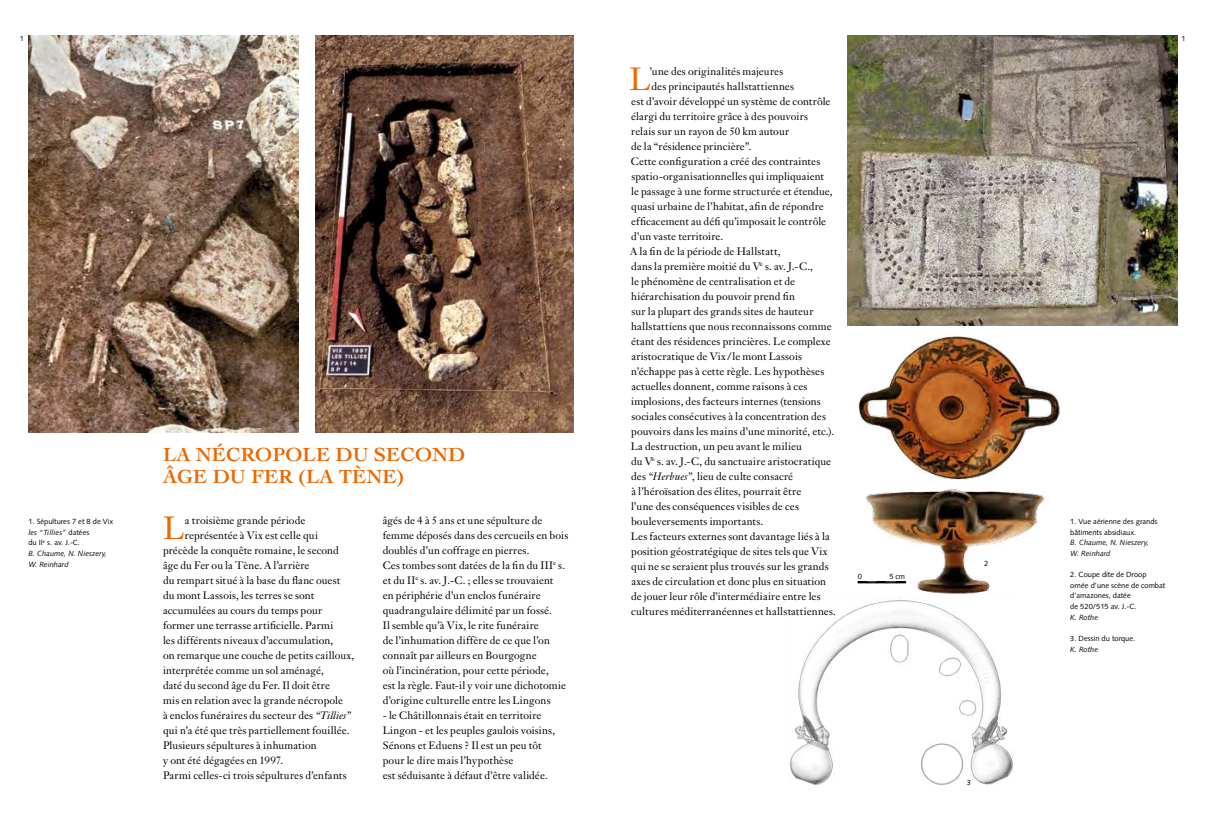
<style>
.page{position:relative;width:1205px;height:815px;background:#fff}
.page>*{position:absolute;margin:0;border:0;box-sizing:border-box;transform-origin:0 0}
.t1{font:31.62px "Janson Text";color:#ee6700}
.t2{font:700 20px/21.2px "Cochin";letter-spacing:.005em;color:#ee6700}
.t3{font:10.62px/15px "Janson Text";letter-spacing:.01em;color:#000}
.t4{font:7.5px/10.6px "Syntax";color:#000}
.t5{font:italic 7.5px/10.6px "Syntax";color:#000}
.s1{font-style:normal}
.s2{font-style:italic}
</style>
<div class="page">
<img style="left:857px;top:489px;width:188px;height:105px">
<img style="left:858px;top:336px;width:202px;height:144px">
<img style="left:848px;top:35px;width:329px;height:290px">
<img style="left:315px;top:35px;width:259px;height:397px">
<img style="left:28px;top:35px;width:270px;height:397px">
<img style="left:790px;top:597px;width:223px;height:189px">
<svg style="left:858px;top:582px;width:48px;height:1px"></svg>
<p class="t4" style="left:20px;top:33px;width:6px">1</p>
<p class="t4" style="left:1181px;top:33px;width:6px">1</p>
<p class="t5" style="left:28px;top:516px;width:86px"><span class="s1">1. Sépultures 7 et 8 de Vix </span>les “Tillies” <span class="s1">datées<br>du II</span><sup>e</sup> <span class="s1">s. av. J.-C.<br></span>B. Chaume, N. Nieszery,<br>W. Reinhard</p>
<h2 class="t2" style="left:163px;top:444px;width:304px">LA NÉCROPOLE DU SECOND<br>ÂGE DU FER (LA TÈNE)</h2>
<h1 class="t1" style="left:163px;top:508px;width:23px">L</h1>
<p class="t3" style="left:185px;top:513px;width:122px">a troisième grande période</p>
<p class="t3" style="left:185px;top:528px;width:135px">représentée à Vix est celle qui</p>
<p class="t3" style="left:163px;top:543px;width:177px">précède la conquête romaine, le second</p>
<p class="t3" style="left:163px;top:558px;width:148px">âge du Fer ou la Tène. A l’arrière</p>
<p class="t3" style="left:163px;top:573px;width:179px">du rempart situé à la base du flanc ouest</p>
<p class="t3" style="left:163px;top:588px;width:153px">du mont Lassois, les terres se sont</p>
<p class="t3" style="left:163px;top:603px;width:161px">accumulées au cours du temps pour</p>
<p class="t3" style="left:163px;top:618px;width:172px">former une terrasse artificielle. Parmi</p>
<p class="t3" style="left:163px;top:633px;width:172px">les différents niveaux d’accumulation,</p>
<p class="t3" style="left:163px;top:648px;width:193px">on remarque une couche de petits cailloux,</p>
<p class="t3" style="left:163px;top:663px;width:162px">interprétée comme un sol aménagé,</p>
<p class="t3" style="left:163px;top:678px;width:168px">daté du second âge du Fer. Il doit être</p>
<p class="t3" style="left:163px;top:693px;width:182px">mis en relation avec la grande nécropole</p>
<p class="t3" style="left:163px;top:708px;width:189px">à enclos funéraires du secteur des <span class="s2">“Tillies”</span></p>
<p class="t3" style="left:163px;top:723px;width:188px">qui n’a été que très partiellement fouillée.</p>
<p class="t3" style="left:163px;top:738px;width:155px">Plusieurs sépultures à inhumation</p>
<p class="t3" style="left:163px;top:753px;width:122px">y ont été dégagées en 1997.</p>
<p class="t3" style="left:163px;top:768px;width:185px">Parmi celles-ci trois sépultures d’enfants</p>
<p class="t3" style="left:383px;top:513px;width:187px">âgés de 4 à 5 ans et une sépulture de femme déposés dans des cercueils en bois doublés d’un coffrage en pierres.<br>Ces tombes sont datées de la fin du III<sup>e</sup> s. et du II<sup>e</sup> s. av. J.-C. ; elles se trouvaient<br>en périphérie d’un enclos funéraire quadrangulaire délimité par un fossé.<br>Il semble qu’à Vix, le rite funéraire<br>de l’inhumation diffère de ce que l’on connaît par ailleurs en Bourgogne<br>où l’incinération, pour cette période,<br>est la règle. Faut-il y voir une dichotomie d’origine culturelle entre les Lingons</p>
<p class="t3" style="left:383px;top:708px;width:174px">- le Châtillonnais était en territoire Lingon - et les peuples gaulois voisins, Sénons et Eduens ? Il est un peu tôt pour le dire mais l’hypothèse<br>est séduisante à défaut d’être validée.</p>
<h1 class="t1" style="left:629px;top:59px;width:23px">L</h1>
<p class="t3" style="left:649px;top:63px;width:135px">’une des originalités majeures</p>
<p class="t3" style="left:651px;top:78px;width:144px">des principautés hallstattiennes</p>
<p class="t3" style="left:631px;top:93px;width:201px">est d’avoir développé un système de contrôle</p>
<p class="t3" style="left:631px;top:108px;width:178px">élargi du territoire grâce à des pouvoirs</p>
<p class="t3" style="left:631px;top:123px;width:160px">relais sur un rayon de 50 km autour</p>
<p class="t3" style="left:631px;top:138px;width:122px">de la “résidence princière”.</p>
<p class="t3" style="left:631px;top:153px;width:191px">Cette configuration a créé des contraintes</p>
<p class="t3" style="left:631px;top:168px;width:194px">spatio-organisationnelles qui impliquaient</p>
<p class="t3" style="left:631px;top:183px;width:203px">le passage à une forme structurée et étendue,</p>
<p class="t3" style="left:631px;top:198px;width:194px">quasi urbaine de l’habitat, afin de répondre</p>
<p class="t3" style="left:631px;top:213px;width:196px">efficacement au défi qu’imposait le contrôle</p>
<p class="t3" style="left:631px;top:228px;width:94px">d’un vaste territoire.</p>
<p class="t3" style="left:630px;top:243px;width:152px">A la fin de la période de Hallstatt,</p>
<p class="t3" style="left:631px;top:258px;width:183px">dans la première moitié du V<sup>e</sup> s. av. J.-C.,</p>
<p class="t3" style="left:631px;top:273px;width:166px">le phénomène de centralisation et de</p>
<p class="t3" style="left:631px;top:288px;width:165px">hiérarchisation du pouvoir prend fin</p>
<p class="t3" style="left:631px;top:303px;width:184px">sur la plupart des grands sites de hauteur</p>
<p class="t3" style="left:631px;top:318px;width:202px">hallstattiens que nous reconnaissons comme</p>
<p class="t3" style="left:631px;top:333px;width:201px">étant des résidences princières. Le complexe</p>
<p class="t3" style="left:631px;top:348px;width:172px">aristocratique de Vix/le mont Lassois</p>
<p class="t3" style="left:631px;top:363px;width:194px">n’échappe pas à cette règle. Les hypothèses</p>
<p class="t3" style="left:631px;top:378px;width:178px">actuelles donnent, comme raisons à ces</p>
<p class="t3" style="left:631px;top:393px;width:191px">implosions, des facteurs internes (tensions</p>
<p class="t3" style="left:631px;top:408px;width:196px">sociales consécutives à la concentration des</p>
<p class="t3" style="left:631px;top:423px;width:204px">pouvoirs dans les mains d’une minorité, etc.).</p>
<p class="t3" style="left:631px;top:438px;width:172px">La destruction, un peu avant le milieu</p>
<p class="t3" style="left:631px;top:453px;width:201px">du V<sup>e</sup> s. av. J.-C, du sanctuaire aristocratique</p>
<p class="t3" style="left:631px;top:468px;width:164px">des <span class="s2">“Herbues”</span>, lieu de culte consacré</p>
<p class="t3" style="left:631px;top:483px;width:171px">à l’héroïsation des élites, pourrait être</p>
<p class="t3" style="left:631px;top:498px;width:169px">l’une des conséquences visibles de ces</p>
<p class="t3" style="left:631px;top:513px;width:134px">bouleversements importants.</p>
<p class="t3" style="left:631px;top:528px;width:201px">Les facteurs externes sont davantage liés à la</p>
<p class="t3" style="left:631px;top:543px;width:198px">position géostratégique de sites tels que Vix</p>
<p class="t3" style="left:631px;top:558px;width:199px">qui ne se seraient plus trouvés sur les grands</p>
<p class="t3" style="left:631px;top:573px;width:196px">axes de circulation et donc plus en situation</p>
<p class="t3" style="left:631px;top:588px;width:191px">de jouer leur rôle d’intermédiaire entre les</p>
<p class="t3" style="left:631px;top:603px;width:206px">cultures méditerranéennes et hallstattiennes.</p>
<p class="t4" style="left:857px;top:571px;width:6px">0</p>
<p class="t4" style="left:889px;top:571px;width:17px">5 cm</p>
<p class="t4" style="left:984px;top:558px;width:6px">2</p>
<p class="t4" style="left:967px;top:777px;width:6px">3</p>
<p class="t4" style="left:1070px;top:516px;width:89px">1. Vue aérienne des grands bâtiments absidiaux.</p>
<p class="t5" style="left:1070px;top:537px;width:80px">B. Chaume, N. Nieszery,<br>W. Reinhard</p>
<p class="t4" style="left:1070px;top:569px;width:97px">2. Coupe dite de Droop ornée d’une scène de combat d’amazones, datée<br>de 520/515 av. J.-C.</p>
<p class="t5" style="left:1070px;top:612px;width:29px">K. Rothe</p>
<p class="t4" style="left:1070px;top:633px;width:66px">3. Dessin du torque.</p>
<p class="t5" style="left:1070px;top:644px;width:29px">K. Rothe</p>
</div>
